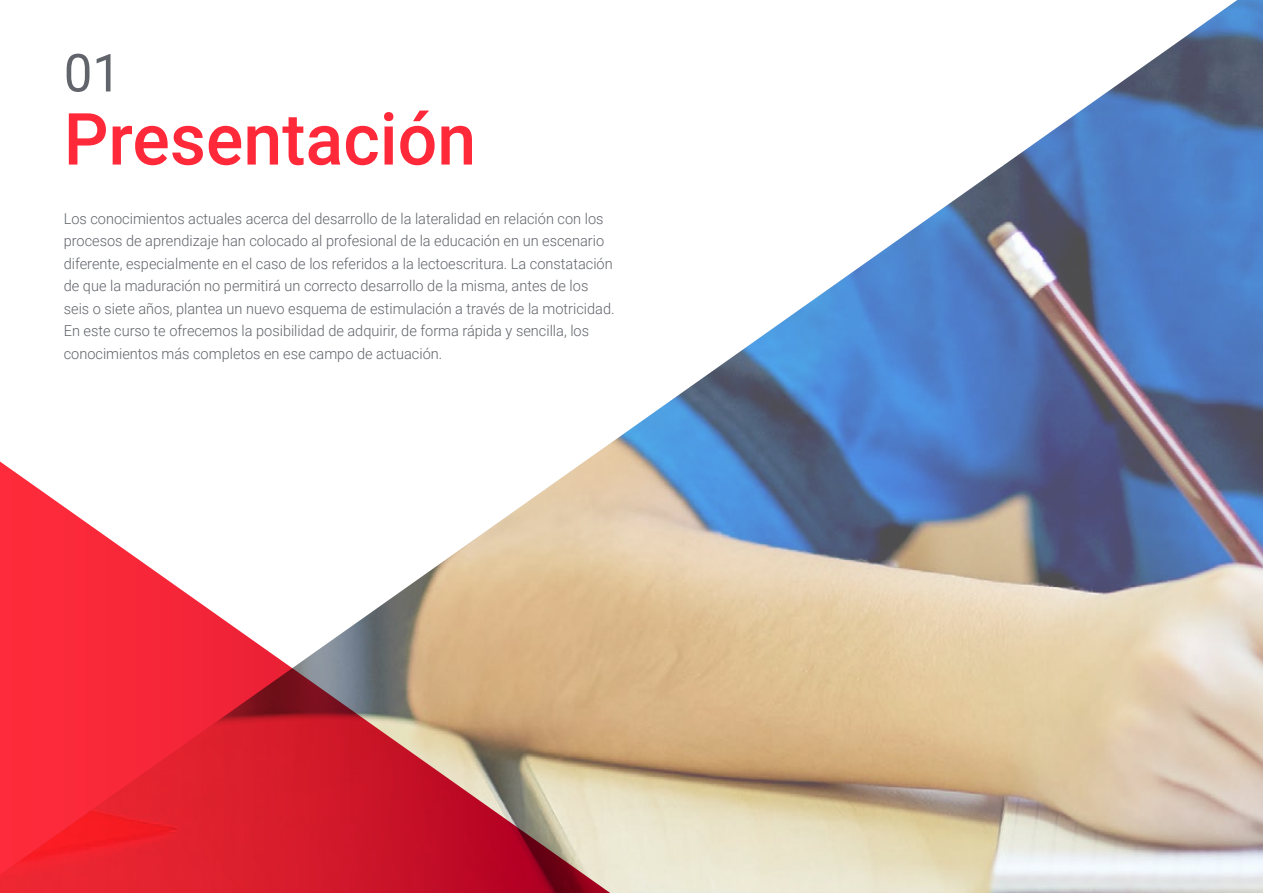
<style>
.page{position:relative;width:1263px;height:893px;background:#fff}
.page>*{position:absolute;margin:0;border:0;box-sizing:border-box;transform-origin:0 0}
.t1{font:500 72px "Roboto";color:#ff293a}
.t2{font:52.5px "Roboto";color:#61646a}
.t3{font:300 15px/22.5px "Roboto";color:#61646a}
</style>
<div class="page">
<img style="left:607px;top:0;width:656px;height:893px">
<svg style="left:0;top:446px;width:640px;height:447px"></svg>
<h2 class="t2" style="left:64px;top:36px;width:59px">01</h2>
<h1 class="t1" style="left:64px;top:89px;width:414px">Presentación</h1>
<p class="t3" style="left:64px;top:207px;width:552px">Los conocimientos actuales acerca del desarrollo de la lateralidad en relación con los procesos de aprendizaje han colocado al profesional de la educación en un escenario diferente, especialmente en el caso de los referidos a la lectoescritura. La constatación de que la maduración no permitirá un correcto desarrollo de la misma, antes de los seis o siete años, plantea un nuevo esquema de estimulación a través de la motricidad.<br>En este curso te ofrecemos la posibilidad de adquirir, de forma rápida y sencilla, los conocimientos más completos en ese campo de actuación.</p>
</div>
